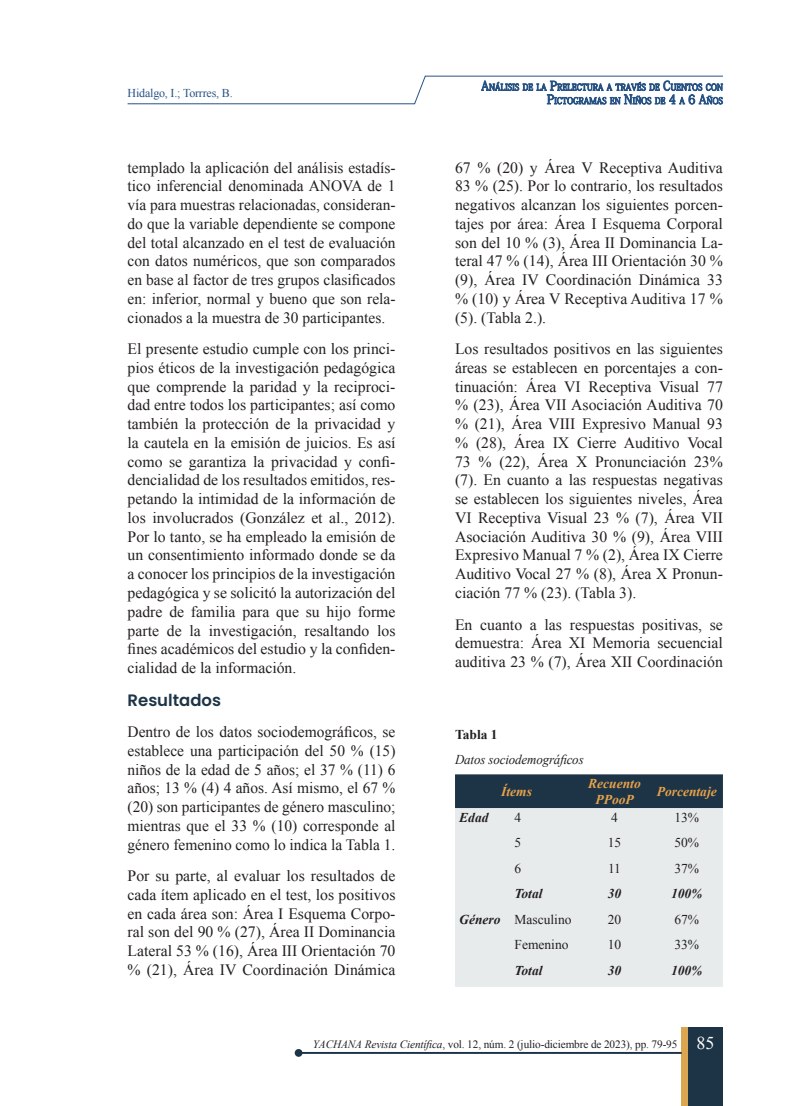
<style>
.page{position:relative;width:808px;height:1106px;background:#fff}
.page>*{position:absolute;margin:0;border:0;box-sizing:border-box;transform-origin:0 0}
.t1{font:18px "Times New Roman";color:#fff}
.Introducción_AZUL{font:600 16.5px "Poppins";color:#1d3447}
.Texto_normal_TMR_10_5_regular{font:15.75px/18.8px "Times New Roman";color:#231f20;text-align:justify}
.Texto_de_tablas_y_figuras{font:13.5px "Times New Roman";color:#231f20}
.Texto_de_tablas_y_figuras-2{font:italic 700 13.5px "Times New Roman";color:#231f20}
.Texto_de_tablas_y_figuras-3{font:italic 700 13.5px/16.2px "Times New Roman";color:#e7a249;text-align:center}
.Tablas___figuras_No{font:italic 13.5px "Times New Roman";letter-spacing:-.01em;color:#231f20;scale:.96 1}
.Tablas___figuras_No-2{font:700 13.5px "Times New Roman";color:#231f20}
.t2{font:12px "Times New Roman";letter-spacing:-.015em;color:#275284}
.t3{font:11.25px "Times New Roman";letter-spacing:-.01em;color:#231f20}
.t4{font:8.85px/13.5px "Koz Min Pr 6 N";color:#275284;text-align:right;scale:.95 1}
.s1{font-size:12.6px}
.s2{font-style:italic}
</style>
<div class="page">
<div style="left:688px;top:1027px;width:35px;height:79px;background:#1d3447"></div>
<div style="left:682px;top:1027px;width:6px;height:79px;background:#daa64f"></div>
<hr style="left:299px;top:1051px;width:383px;height:2px;background:#1d3447">
<div style="left:295px;top:1049px;width:7px;height:7px;background:#1d3447;border-radius:50%"></div>
<svg style="left:127px;top:76px;width:596px;height:28px"></svg>
<div style="left:455px;top:774px;width:268px;height:34px;background:#1d3447"></div>
<div style="left:455px;top:808px;width:268px;height:178px;background:#e8ebec"></div>
<p class="t2" style="left:128px;top:85px;width:107px">Hidalgo, I.; Torrres, B.</p>
<p class="Texto_normal_TMR_10_5_regular" style="left:128px;top:158px;width:269px">templado la aplicación del análisis estadís&shy;tico inferencial denominada ANOVA de 1 vía para muestras relacionadas, consideran&shy;do que la variable dependiente se compone del total alcanzado en el test de evaluación con datos numéricos, que son comparados en base al factor de tres grupos clasificados en: inferior, normal y bueno que son rela&shy;cionados a la muestra de 30 participantes.</p>
<p class="Texto_normal_TMR_10_5_regular" style="left:128px;top:339px;width:269px">El presente estudio cumple con los princi&shy;pios éticos de la investigación pedagógica que comprende la paridad y la reciproci&shy;dad entre todos los participantes; así como también la protección de la privacidad y la cautela en la emisión de juicios. Es así como se garantiza la privacidad y confi&shy;dencialidad de los resultados emitidos, res&shy;petando la intimidad de la información de los involucrados (González et al., 2012).<br>Por lo tanto, se ha empleado la emisión de un consentimiento informado donde se da a conocer los principios de la investigación pedagógica y se solicitó la autorización del padre de familia para que su hijo forme parte de la investigación, resaltando los fines académicos del estudio y la confiden&shy;cialidad de la información.</p>
<p class="Introducción_AZUL" style="left:128px;top:690px;width:95px">Resultados</p>
<p class="Texto_normal_TMR_10_5_regular" style="left:128px;top:722px;width:269px">Dentro de los datos sociodemográficos, se establece una participación del 50 % (15) niños de la edad de 5 años; el 37 % (11) 6 años; 13 % (4) 4 años. Así mismo, el 67 % (20) son participantes de género masculino; mientras que el 33 % (10) corresponde al género femenino como lo indica la Tabla 1.</p>
<p class="Texto_normal_TMR_10_5_regular" style="left:128px;top:866px;width:269px">Por su parte, al evaluar los resultados de cada ítem aplicado en el test, los positivos en cada área son: Área I Esquema Corpo&shy;ral son del 90 % (27), Área II Dominancia Lateral 53 % (16), Área III Orientación 70 % (21), Área IV Coordinación Dinámica</p>
<p class="t4" style="left:481px;top:81px;width:256px"><span class="s1">A</span>NÁLISIS DE LA <span class="s1">P</span>RELECTURA A TRAVÉS DE <span class="s1">C</span>UENTOS CON<br><span class="s1">P</span>ICTOGRAMAS EN <span class="s1">N</span>IÑOS DE <span class="s1">4</span> A <span class="s1">6 A</span>ÑOS</p>
<p class="Texto_normal_TMR_10_5_regular" style="left:455px;top:158px;width:269px">67 % (20) y Área V Receptiva Auditiva 83 % (25). Por lo contrario, los resultados negativos alcanzan los siguientes porcen&shy;tajes por área: Área I Esquema Corporal son del 10 % (3), Área II Dominancia La&shy;teral 47 % (14), Área III Orientación 30 % (9), Área IV Coordinación Dinámica 33 % (10) y Área V Receptiva Auditiva 17 % (5). (Tabla 2.).</p>
<p class="Texto_normal_TMR_10_5_regular" style="left:455px;top:339px;width:269px">Los resultados positivos en las siguientes áreas se establecen en porcentajes a con&shy;tinuación: Área VI Receptiva Visual 77 % (23), Área VII Asociación Auditiva 70 % (21), Área VIII Expresivo Manual 93 % (28), Área IX Cierre Auditivo Vocal 73 % (22), Área X Pronunciación 23% (7). En cuanto a las respuestas negativas se establecen los siguientes niveles, Área VI Receptiva Visual 23 % (7), Área VII Asociación Auditiva 30 % (9), Área VIII Expresivo Manual 7 % (2), Área IX Cierre Auditivo Vocal 27 % (8), Área X Pronun&shy;ciación 77 % (23). (Tabla 3).</p>
<p class="Texto_normal_TMR_10_5_regular" style="left:455px;top:614px;width:269px">En cuanto a las respuestas positivas, se demuestra: Área XI Memoria secuencial auditiva 23 % (7), Área XII Coordinación</p>
<p class="Tablas___figuras_No-2" style="left:455px;top:725px;width:44px">Tabla 1</p>
<p class="Tablas___figuras_No" style="left:455px;top:750px;width:136px">Datos sociodemográficos</p>
<p class="Texto_de_tablas_y_figuras-3" style="left:501px;top:783px;width:32px">Ítems</p>
<p class="Texto_de_tablas_y_figuras-3" style="left:588px;top:774px;width:54px">Recuento<br>PPooP</p>
<p class="Texto_de_tablas_y_figuras-3" style="left:657px;top:783px;width:61px">Porcentaje</p>
<p class="Texto_de_tablas_y_figuras-2" style="left:459px;top:807px;width:31px">Edad</p>
<p class="Texto_de_tablas_y_figuras" style="left:514px;top:808px;width:8px">4</p>
<p class="Texto_de_tablas_y_figuras" style="left:611px;top:808px;width:8px">4</p>
<p class="Texto_de_tablas_y_figuras" style="left:674px;top:808px;width:26px">13%</p>
<p class="Texto_de_tablas_y_figuras" style="left:514px;top:833px;width:8px">5</p>
<p class="Texto_de_tablas_y_figuras" style="left:608px;top:833px;width:15px">15</p>
<p class="Texto_de_tablas_y_figuras" style="left:674px;top:833px;width:26px">50%</p>
<p class="Texto_de_tablas_y_figuras" style="left:514px;top:859px;width:8px">6</p>
<p class="Texto_de_tablas_y_figuras" style="left:608px;top:859px;width:15px">11</p>
<p class="Texto_de_tablas_y_figuras" style="left:674px;top:859px;width:26px">37%</p>
<p class="Texto_de_tablas_y_figuras-2" style="left:514px;top:884px;width:30px">Total</p>
<p class="Texto_de_tablas_y_figuras-2" style="left:608px;top:884px;width:15px">30</p>
<p class="Texto_de_tablas_y_figuras-2" style="left:671px;top:884px;width:33px">100%</p>
<p class="Texto_de_tablas_y_figuras-2" style="left:459px;top:909px;width:43px">Género</p>
<p class="Texto_de_tablas_y_figuras" style="left:514px;top:910px;width:58px">Masculino</p>
<p class="Texto_de_tablas_y_figuras" style="left:608px;top:910px;width:15px">20</p>
<p class="Texto_de_tablas_y_figuras" style="left:674px;top:910px;width:26px">67%</p>
<p class="Texto_de_tablas_y_figuras" style="left:514px;top:935px;width:55px">Femenino</p>
<p class="Texto_de_tablas_y_figuras" style="left:608px;top:935px;width:15px">10</p>
<p class="Texto_de_tablas_y_figuras" style="left:674px;top:935px;width:26px">33%</p>
<p class="Texto_de_tablas_y_figuras-2" style="left:514px;top:960px;width:30px">Total</p>
<p class="Texto_de_tablas_y_figuras-2" style="left:608px;top:960px;width:15px">30</p>
<p class="Texto_de_tablas_y_figuras-2" style="left:671px;top:960px;width:33px">100%</p>
<p class="t3" style="left:313px;top:1036px;width:366px"><span class="s2">YACHANA Revista Científica</span>, vol. 12, núm. 2 (julio-diciembre de 2023), pp. 79-95</p>
<p class="t1" style="left:696px;top:1030px;width:19px">85</p>
</div>
